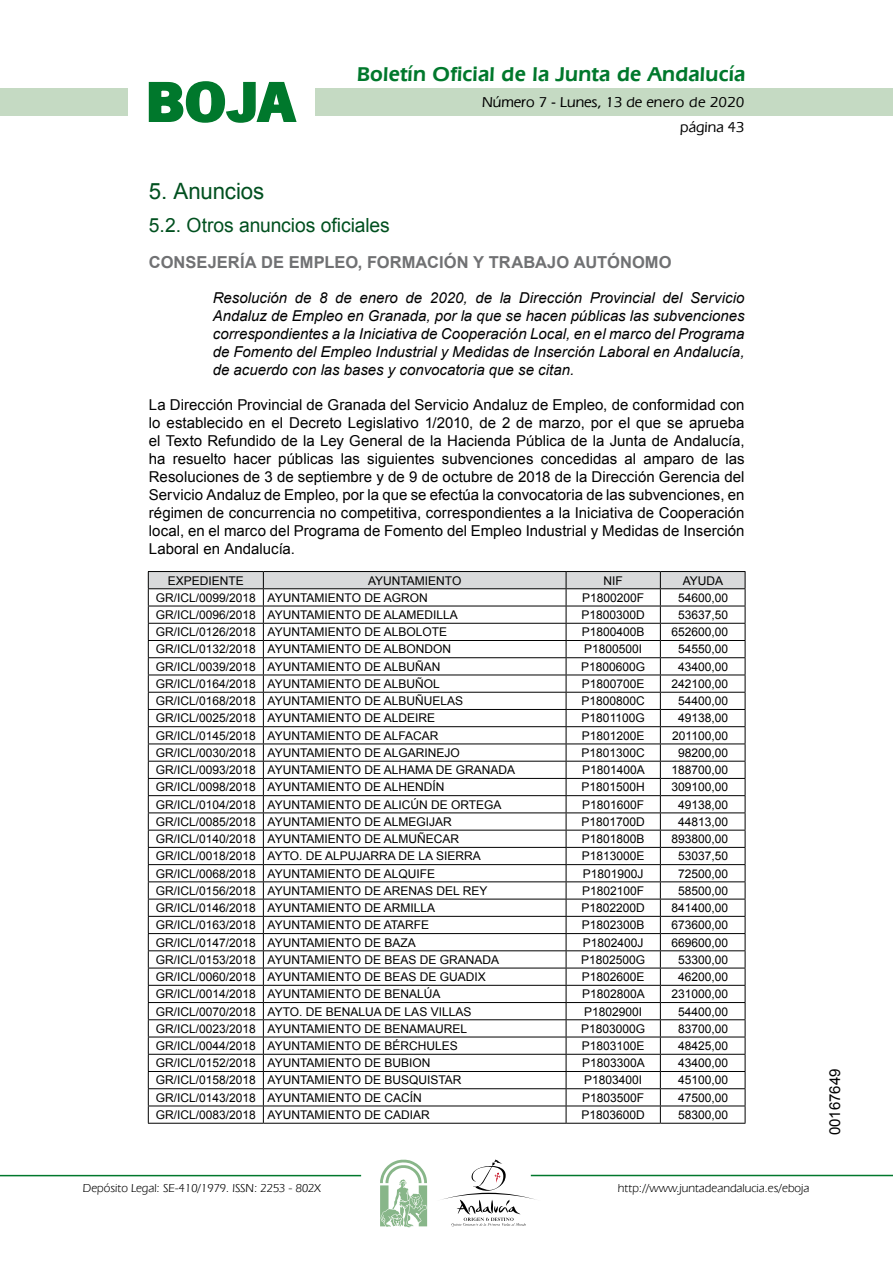
<style>
.page{position:relative;width:893px;height:1263px;background:#fff}
.page>*{position:absolute;margin:0;border:0;box-sizing:border-box;transform-origin:0 0}
.t1{font:700 57.75px "News Got T";color:#00782c;scale:1.14 1}
.t2{font:22.5px "Arial";letter-spacing:-.005em;color:#00501f}
.t3{font:600 21px "Eras IT Cby BT";letter-spacing:.01em;color:#00782c}
.t4{font:19.5px "Arial";letter-spacing:-.005em;color:#00501f}
.t5{font:700 16.5px "Arial";letter-spacing:.005em;color:#707173}
.t6{font:15px/18px "Arial";color:#000;text-align:justify}
.t7{font:italic 15px/18px "Arial";color:#000;text-align:justify}
.t8{font:500 15px/24.5px "Eras IT Cby BT";color:#000;text-align:right}
.t9{font:12px "Arial";color:#000}
.t10{font:12px "Eras IT Cby BT";color:#000}
</style>
<div class="page">
<div style="left:315px;top:88px;width:577px;height:28px;background:#c5dac3"></div>
<div style="left:0;top:88px;width:128px;height:28px;background:#c5dac3"></div>
<hr style="left:0;top:1175px;width:361px;height:1px;background:#00782c">
<hr style="left:531px;top:1175px;width:361px;height:1px;background:#00782c">
<svg style="left:148px;top:81px;width:149px;height:42px"></svg>
<svg style="left:380px;top:1159px;width:47px;height:68px"></svg>
<svg style="left:442px;top:1159px;width:100px;height:67px"></svg>
<hr style="left:148px;top:571px;width:115px;height:1px;background:#000">
<hr style="left:263px;top:571px;width:303px;height:1px;background:#000">
<hr style="left:566px;top:571px;width:94px;height:1px;background:#000">
<hr style="left:660px;top:571px;width:85px;height:1px;background:#000">
<svg style="left:148px;top:572px;width:597px;height:551px"></svg>
<hr style="left:148px;top:1123px;width:115px;height:1px;background:#000">
<hr style="left:263px;top:1123px;width:303px;height:1px;background:#000">
<hr style="left:566px;top:1123px;width:94px;height:1px;background:#000">
<hr style="left:660px;top:1123px;width:85px;height:1px;background:#000">
<h1 class="t1" style="left:145px;top:68px;width:133px">BOJA</h1>
<h3 class="t3" style="left:357px;top:62px;width:390px">Boletín Oficial de la Junta de Andalucía</h3>
<p class="t8" style="left:482px;top:90px;width:264px">Número 7 - Lunes, 13 de enero de 2020 página 43</p>
<h2 class="t2" style="left:149px;top:177px;width:117px">5. Anuncios</h2>
<h3 class="t4" style="left:149px;top:212px;width:242px">5.2. Otros anuncios oficiales</h3>
<h3 class="t5" style="left:149px;top:251px;width:524px">CONSEJERÍA DE EMPLEO, FORMACIÓN Y TRABAJO AUTÓNOMO</h3>
<p class="t7" style="left:213px;top:289px;width:533px">Resolución de 8 de enero de 2020, de la Dirección Provincial del Servicio Andaluz de Empleo en Granada, por la que se hacen públicas las subvenciones correspondientes a la Iniciativa de Cooperación Local, en el marco del Programa de Fomento del Empleo Industrial y Medidas de Inserción Laboral en Andalucía, de acuerdo con las bases y convocatoria que se citan.</p>
<p class="t6" style="left:149px;top:396px;width:597px">La Dirección Provincial de Granada del Servicio Andaluz de Empleo, de conformidad con lo establecido en el Decreto Legislativo 1/2010, de 2 de marzo, por el que se aprueba el Texto Refundido de la Ley General de la Hacienda Pública de la Junta de Andalucía, ha resuelto hacer públicas las siguientes subvenciones concedidas al amparo de las Resoluciones de 3 de septiembre y de 9 de octubre de 2018 de la Dirección Gerencia del Servicio Andaluz de Empleo, por la que se efectúa la convocatoria de las subvenciones, en régimen de concurrencia no competitiva, correspondientes a la Iniciativa de Cooperación local, en el marco del Programa de Fomento del Empleo Industrial y Medidas de Inserción Laboral en Andalucía.</p>
<p class="t9" style="left:168px;top:572px;width:78px">EXPEDIENTE</p>
<p class="t9" style="left:368px;top:572px;width:95px">AYUNTAMIENTO</p>
<p class="t9" style="left:603px;top:572px;width:21px">NIF</p>
<p class="t9" style="left:682px;top:572px;width:42px">AYUDA</p>
<p class="t9" style="left:156px;top:590px;width:273px">GR/ICL/0099/2018 AYUNTAMIENTO DE AGRON</p>
<p class="t9" style="left:582px;top:590px;width:64px">P1800200F</p>
<p class="t9" style="left:678px;top:590px;width:52px">54600,00</p>
<p class="t9" style="left:156px;top:607px;width:303px">GR/ICL/0096/2018 AYUNTAMIENTO DE ALAMEDILLA</p>
<p class="t9" style="left:581px;top:607px;width:65px">P1800300D</p>
<p class="t9" style="left:678px;top:607px;width:52px">53637,50</p>
<p class="t9" style="left:156px;top:624px;width:293px">GR/ICL/0126/2018 AYUNTAMIENTO DE ALBOLOTE</p>
<p class="t9" style="left:582px;top:624px;width:64px">P1800400B</p>
<p class="t9" style="left:671px;top:624px;width:58px">652600,00</p>
<p class="t9" style="left:156px;top:641px;width:297px">GR/ICL/0132/2018 AYUNTAMIENTO DE ALBONDON</p>
<p class="t9" style="left:584px;top:641px;width:60px">P1800500I</p>
<p class="t9" style="left:678px;top:641px;width:52px">54550,00</p>
<p class="t9" style="left:156px;top:659px;width:286px">GR/ICL/0039/2018 AYUNTAMIENTO DE ALBUÑAN</p>
<p class="t9" style="left:581px;top:659px;width:66px">P1800600G</p>
<p class="t9" style="left:678px;top:659px;width:52px">43400,00</p>
<p class="t9" style="left:156px;top:676px;width:285px">GR/ICL/0164/2018 AYUNTAMIENTO DE ALBUÑOL</p>
<p class="t9" style="left:582px;top:676px;width:64px">P1800700E</p>
<p class="t9" style="left:671px;top:676px;width:58px">242100,00</p>
<p class="t9" style="left:156px;top:693px;width:309px">GR/ICL/0168/2018 AYUNTAMIENTO DE ALBUÑUELAS</p>
<p class="t9" style="left:581px;top:693px;width:65px">P1800800C</p>
<p class="t9" style="left:678px;top:693px;width:52px">54400,00</p>
<p class="t9" style="left:156px;top:710px;width:281px">GR/ICL/0025/2018 AYUNTAMIENTO DE ALDEIRE</p>
<p class="t9" style="left:581px;top:710px;width:65px">P1801100G</p>
<p class="t9" style="left:678px;top:710px;width:52px">49138,00</p>
<p class="t9" style="left:156px;top:728px;width:284px">GR/ICL/0145/2018 AYUNTAMIENTO DE ALFACAR</p>
<p class="t9" style="left:582px;top:728px;width:64px">P1801200E</p>
<p class="t9" style="left:672px;top:728px;width:57px">201100,00</p>
<p class="t9" style="left:156px;top:745px;width:305px">GR/ICL/0030/2018 AYUNTAMIENTO DE ALGARINEJO</p>
<p class="t9" style="left:581px;top:745px;width:65px">P1801300C</p>
<p class="t9" style="left:678px;top:745px;width:52px">98200,00</p>
<p class="t9" style="left:156px;top:762px;width:361px">GR/ICL/0093/2018 AYUNTAMIENTO DE ALHAMA DE GRANADA</p>
<p class="t9" style="left:582px;top:762px;width:64px">P1801400A</p>
<p class="t9" style="left:671px;top:762px;width:58px">188700,00</p>
<p class="t9" style="left:156px;top:779px;width:290px">GR/ICL/0098/2018 AYUNTAMIENTO DE ALHENDÍN</p>
<p class="t9" style="left:581px;top:779px;width:65px">P1801500H</p>
<p class="t9" style="left:671px;top:779px;width:58px">309100,00</p>
<p class="t9" style="left:156px;top:797px;width:347px">GR/ICL/0104/2018 AYUNTAMIENTO DE ALICÚN DE ORTEGA</p>
<p class="t9" style="left:582px;top:797px;width:64px">P1801600F</p>
<p class="t9" style="left:678px;top:797px;width:52px">49138,00</p>
<p class="t9" style="left:156px;top:814px;width:297px">GR/ICL/0085/2018 AYUNTAMIENTO DE ALMEGIJAR</p>
<p class="t9" style="left:581px;top:814px;width:65px">P1801700D</p>
<p class="t9" style="left:678px;top:814px;width:52px">44813,00</p>
<p class="t9" style="left:156px;top:831px;width:305px">GR/ICL/0140/2018 AYUNTAMIENTO DE ALMUÑECAR</p>
<p class="t9" style="left:582px;top:831px;width:64px">P1801800B</p>
<p class="t9" style="left:671px;top:831px;width:58px">893800,00</p>
<p class="t9" style="left:156px;top:848px;width:326px">GR/ICL/0018/2018 AYTO. DE ALPUJARRA DE LA SIERRA</p>
<p class="t9" style="left:582px;top:848px;width:64px">P1813000E</p>
<p class="t9" style="left:678px;top:848px;width:52px">53037,50</p>
<p class="t9" style="left:156px;top:866px;width:281px">GR/ICL/0068/2018 AYUNTAMIENTO DE ALQUIFE</p>
<p class="t9" style="left:583px;top:866px;width:62px">P1801900J</p>
<p class="t9" style="left:678px;top:866px;width:52px">72500,00</p>
<p class="t9" style="left:156px;top:883px;width:333px">GR/ICL/0156/2018 AYUNTAMIENTO DE ARENAS DEL REY</p>
<p class="t9" style="left:582px;top:883px;width:64px">P1802100F</p>
<p class="t9" style="left:678px;top:883px;width:52px">58500,00</p>
<p class="t9" style="left:156px;top:900px;width:281px">GR/ICL/0146/2018 AYUNTAMIENTO DE ARMILLA</p>
<p class="t9" style="left:581px;top:900px;width:65px">P1802200D</p>
<p class="t9" style="left:671px;top:900px;width:58px">841400,00</p>
<p class="t9" style="left:156px;top:917px;width:275px">GR/ICL/0163/2018 AYUNTAMIENTO DE ATARFE</p>
<p class="t9" style="left:582px;top:917px;width:64px">P1802300B</p>
<p class="t9" style="left:671px;top:917px;width:58px">673600,00</p>
<p class="t9" style="left:156px;top:935px;width:261px">GR/ICL/0147/2018 AYUNTAMIENTO DE BAZA</p>
<p class="t9" style="left:583px;top:935px;width:62px">P1802400J</p>
<p class="t9" style="left:671px;top:935px;width:58px">669600,00</p>
<p class="t9" style="left:156px;top:952px;width:345px">GR/ICL/0153/2018 AYUNTAMIENTO DE BEAS DE GRANADA</p>
<p class="t9" style="left:581px;top:952px;width:66px">P1802500G</p>
<p class="t9" style="left:678px;top:952px;width:52px">53300,00</p>
<p class="t9" style="left:156px;top:969px;width:331px">GR/ICL/0060/2018 AYUNTAMIENTO DE BEAS DE GUADIX</p>
<p class="t9" style="left:582px;top:969px;width:64px">P1802600E</p>
<p class="t9" style="left:678px;top:969px;width:52px">46200,00</p>
<p class="t9" style="left:156px;top:986px;width:286px">GR/ICL/0014/2018 AYUNTAMIENTO DE BENALÚA</p>
<p class="t9" style="left:582px;top:986px;width:64px">P1802800A</p>
<p class="t9" style="left:671px;top:986px;width:58px">231000,00</p>
<p class="t9" style="left:156px;top:1003px;width:317px">GR/ICL/0070/2018 AYTO. DE BENALUA DE LAS VILLAS</p>
<p class="t9" style="left:584px;top:1003px;width:60px">P1802900I</p>
<p class="t9" style="left:678px;top:1003px;width:52px">54400,00</p>
<p class="t9" style="left:156px;top:1021px;width:313px">GR/ICL/0023/2018 AYUNTAMIENTO DE BENAMAUREL</p>
<p class="t9" style="left:581px;top:1021px;width:66px">P1803000G</p>
<p class="t9" style="left:678px;top:1021px;width:52px">83700,00</p>
<p class="t9" style="left:156px;top:1038px;width:303px">GR/ICL/0044/2018 AYUNTAMIENTO DE BÉRCHULES</p>
<p class="t9" style="left:582px;top:1038px;width:64px">P1803100E</p>
<p class="t9" style="left:678px;top:1038px;width:52px">48425,00</p>
<p class="t9" style="left:156px;top:1055px;width:276px">GR/ICL/0152/2018 AYUNTAMIENTO DE BUBION</p>
<p class="t9" style="left:582px;top:1055px;width:64px">P1803300A</p>
<p class="t9" style="left:678px;top:1055px;width:52px">43400,00</p>
<p class="t9" style="left:156px;top:1072px;width:307px">GR/ICL/0158/2018 AYUNTAMIENTO DE BUSQUISTAR</p>
<p class="t9" style="left:584px;top:1072px;width:60px">P1803400I</p>
<p class="t9" style="left:678px;top:1072px;width:52px">45100,00</p>
<p class="t9" style="left:156px;top:1090px;width:267px">GR/ICL/0143/2018 AYUNTAMIENTO DE CACÍN</p>
<p class="t9" style="left:582px;top:1090px;width:64px">P1803500F</p>
<p class="t9" style="left:678px;top:1090px;width:52px">47500,00</p>
<p class="t9" style="left:156px;top:1107px;width:275px">GR/ICL/0083/2018 AYUNTAMIENTO DE CADIAR</p>
<p class="t9" style="left:581px;top:1107px;width:65px">P1803600D</p>
<p class="t9" style="left:678px;top:1107px;width:52px">58300,00</p>
<p class="t10" style="left:83px;top:1181px;width:239px">Depósito Legal: SE-410/1979. ISSN: 2253 - 802X</p>
<p class="t10" style="left:618px;top:1181px;width:193px">http://www.juntadeandalucia.es/eboja</p>
<p class="t6" style="left:826px;top:1135px;width:68px;rotate:-90deg">00167649</p>
</div>
